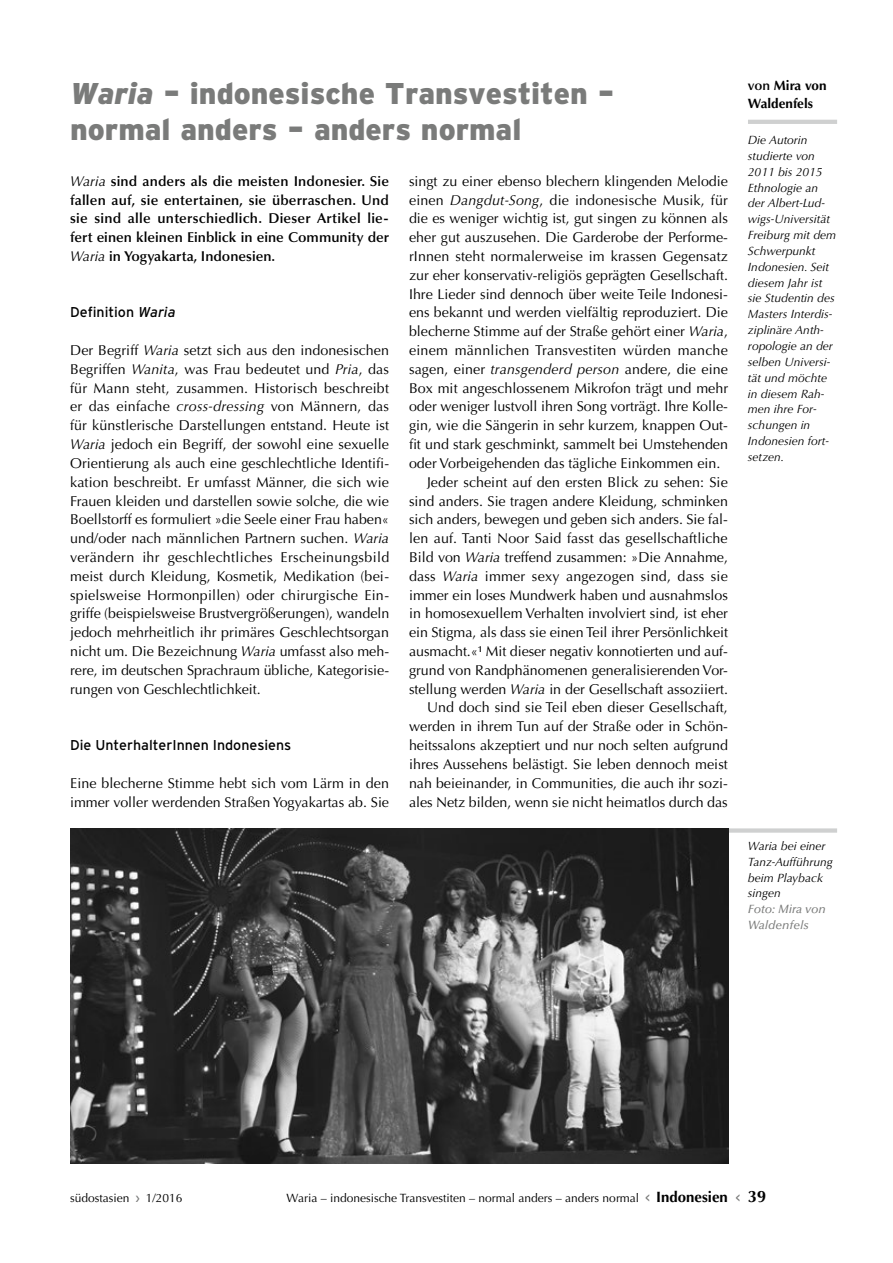
<style>
.page{position:relative;width:893px;height:1263px;background:#fff}
.page>*{position:absolute;margin:0;border:0;box-sizing:border-box;transform-origin:0 0}
.H1{font:900 30px/36px "Interstate";color:#7a7b7a}
.Body_1{font:14.25px/18.8px "Optima LT Std";color:#000;text-align:justify}
.Body{font:14.25px/18.8px "Optima LT Std";color:#000;text-align:justify}
.Vorlauf{font:600 14.25px/18.8px "Optima LT Std";color:#000;text-align:justify}
.Zwischen{font:14.25px "Interstate";color:#000}
.Zwischen_-A{font:14.25px "Interstate";color:#000}
.Autor{font:700 13.5px/17.9px "Optima LT Std";color:#000}
.Marginalie{font:italic 12px/15.9px "Optima LT Std";color:#000}
.t1{font:12px "Optima LT Std";color:#000}
.Quelle{font:italic 500 12px/15.9px "Optima LT Std";color:#7a7b7a}
.s1{font-style:italic}
.s2{font-weight:400;font-style:italic}
.s3{font-weight:600}
.s4{font-family:"Interstate";color:#7a7b7a}
.s5{font-weight:700;font-size:15px}
.s6{font-family:"Interstate Regular 2";color:#7a7b7a}
.s7{font-weight:700;font-size:16.5px}
</style>
<div class="page">
<hr style="left:748px;top:120px;width:89px;height:4px;background:#cfd0d0">
<div style="left:608px;top:828px;width:229px;height:5px;background:#cfd0d0"></div>
<img style="left:70px;top:828px;width:658px;height:336px">
<p class="H1" style="left:70px;top:75px;width:546px"><span class="s1">Waria</span> – indonesische Transvestiten – normal anders – anders normal</p>
<p class="Vorlauf" style="left:70px;top:172px;width:320px"><span class="s2">Waria</span> sind anders als die meisten Indonesier. Sie fallen auf, sie entertainen, sie überraschen. Und sie sind alle unterschiedlich. Dieser Artikel lie&shy;fert einen kleinen Einblick in eine Community der <span class="s2">Waria</span> in Yogyakarta, Indonesien.</p>
<p class="Body_1" style="left:409px;top:172px;width:321px">singt zu einer ebenso blechern klingenden Melodie einen <span class="s1">Dangdut-Song</span>, die indonesische Musik, für die es weniger wichtig ist, gut singen zu können als eher gut auszusehen. Die Garderobe der Performe&shy;rInnen steht normalerweise im krassen Gegensatz zur eher konservativ-religiös geprägten Gesellschaft.<br>Ihre Lieder sind dennoch über weite Teile Indonesi&shy;ens bekannt und werden vielfältig reproduziert. Die blecherne Stimme auf der Straße gehört einer <span class="s1">Waria</span>, einem männlichen Transvestiten würden manche sagen, einer <span class="s1">transgenderd person</span> andere, die eine Box mit angeschlossenem Mikrofon trägt und mehr oder weniger lustvoll ihren Song vorträgt. Ihre Kolle&shy;gin, wie die Sängerin in sehr kurzem, knappen Out&shy;fit und stark geschminkt, sammelt bei Umstehenden oder Vorbeigehenden das tägliche Einkommen ein.</p>
<p class="Body" style="left:409px;top:473px;width:320px;text-indent:18px">Jeder scheint auf den ersten Blick zu sehen: Sie sind anders. Sie tragen andere Kleidung, schminken sich anders, bewegen und geben sich anders. Sie fal&shy;len auf. Tanti Noor Said fasst das gesellschaftliche Bild von <span class="s1">Waria</span> treffend zusammen: »Die Annahme, dass <span class="s1">Waria</span> immer sexy angezogen sind, dass sie immer ein loses Mundwerk haben und ausnahmslos in homosexuellem Verhalten involviert sind, ist eher ein Stigma, als dass sie einen Teil ihrer Persönlichkeit ausmacht.«<sup>1</sup> Mit dieser negativ konnotierten und auf&shy;grund von Randphänomenen generalisierenden Vor&shy;stellung werden <span class="s1">Waria</span> in der Gesellschaft assoziiert.</p>
<p class="Body" style="left:409px;top:698px;width:320px;text-indent:18px">Und doch sind sie Teil eben dieser Gesellschaft, werden in ihrem Tun auf der Straße oder in Schön&shy;heitssalons akzeptiert und nur noch selten aufgrund ihres Aussehens belästigt. Sie leben dennoch meist nah beieinander, in Communities, die auch ihr sozi&shy;ales Netz bilden, wenn sie nicht heimatlos durch das</p>
<p class="Zwischen_-A" style="left:70px;top:304px;width:107px">Definition <span class="s1">Waria</span></p>
<p class="Body_1" style="left:70px;top:341px;width:321px">Der Begriff <span class="s1">Waria</span> setzt sich aus den indonesischen Begriffen <span class="s1">Wanita</span>, was Frau bedeutet und <span class="s1">Pria</span>, das für Mann steht, zusammen. Historisch beschreibt er das einfache <span class="s1">cross-dressing</span> von Männern, das für künstlerische Darstellungen entstand. Heute ist <span class="s1">Waria</span> jedoch ein Begriff, der sowohl eine sexuelle Orientierung als auch eine geschlechtliche Identifi&shy;kation beschreibt. Er umfasst Männer, die sich wie Frauen kleiden und darstellen sowie solche, die wie Boellstorff es formuliert »die Seele einer Frau haben« und/oder nach männlichen Partnern suchen. <span class="s1">Waria </span>verändern ihr geschlechtliches Erscheinungsbild meist durch Kleidung, Kosmetik, Medikation (bei&shy;spielsweise Hormonpillen) oder chirurgische Ein&shy;griffe (beispielsweise Brustvergrößerungen), wandeln jedoch mehrheitlich ihr primäres Geschlechtsorgan nicht um. Die Bezeichnung <span class="s1">Waria</span> umfasst also meh&shy;rere, im deutschen Sprachraum übliche, Kategorisie&shy;rungen von Geschlechtlichkeit.</p>
<p class="Zwischen" style="left:70px;top:737px;width:223px">Die UnterhalterInnen Indonesiens</p>
<p class="Body_1" style="left:70px;top:774px;width:320px">Eine blecherne Stimme hebt sich vom Lärm in den immer voller werdenden Straßen Yogyakartas ab. Sie</p>
<p class="Autor" style="left:748px;top:77px;width:80px"><span class="s3">von</span> Mira von<br>Waldenfels</p>
<p class="Marginalie" style="left:748px;top:132px;width:90px">Die Autorin studierte von<br>2011 bis 2015<br>Ethnologie an der Albert-Lud&shy;wigs-Universität<br>Freiburg mit dem<br>Schwerpunkt<br>Indonesien. Seit diesem Jahr ist sie Studentin des<br>Masters Interdis&shy;ziplinäre Anth&shy;ropologie an der selben Universi&shy;tät und möchte in diesem Rah&shy;men ihre For&shy;schungen in<br>Indonesien fort&shy;setzen.</p>
<p class="Marginalie" style="left:748px;top:838px;width:86px">Waria bei einer<br>Tanz-Aufführung beim Playback singen</p>
<p class="Quelle" style="left:748px;top:901px;width:79px">Foto: Mira von<br>Waldenfels</p>
<p class="t1" style="left:70px;top:1190px;width:114px">südostasien <span class="s4">›</span> 1/2016</p>
<p class="t1" style="left:287px;top:1190px;width:481px">Waria – indonesische Transvestiten – normal anders – anders normal <span class="s4">&lt;</span> <span class="s5">Indonesien</span> <span class="s6">&lt;</span> <span class="s7">39</span></p>
</div>
